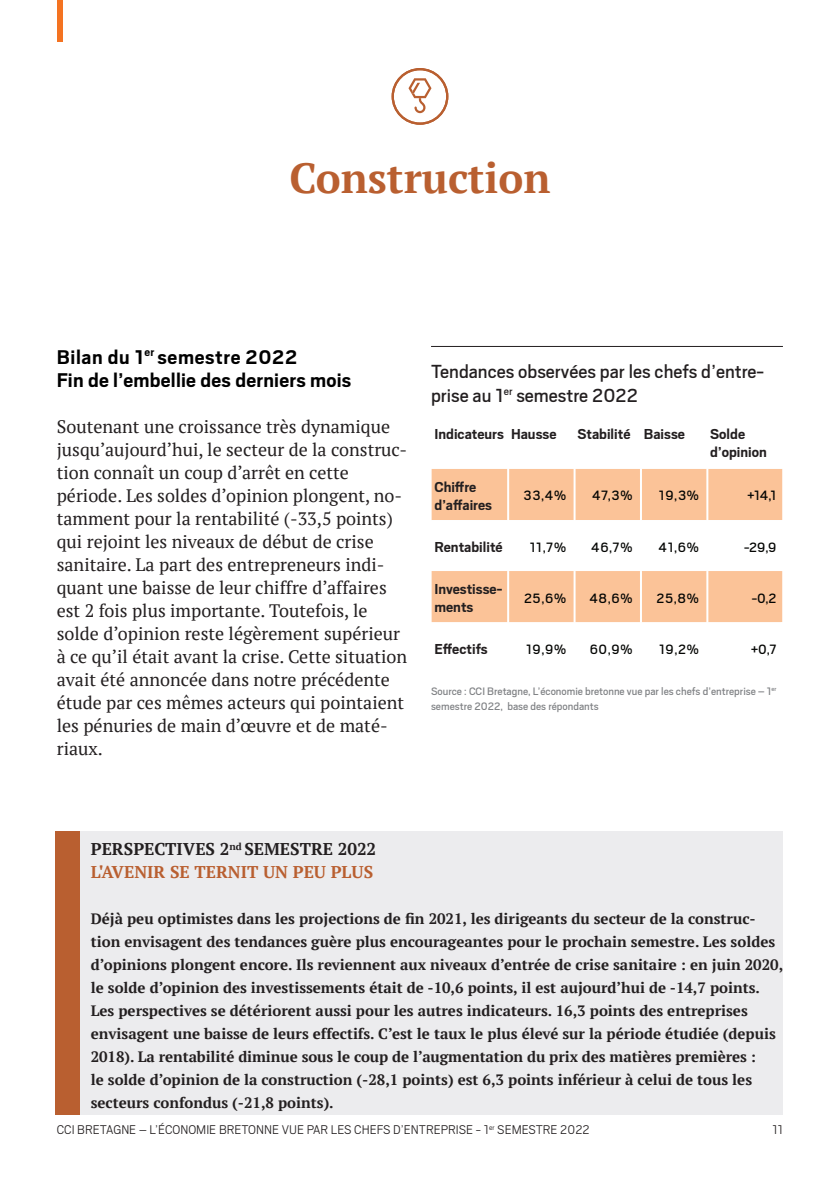
<style>
.page{position:relative;width:840px;height:1191px;background:#fff}
.page>*{position:absolute;margin:0;border:0;box-sizing:border-box;transform-origin:0 0}
.t1{font:700 42px "PT Serif";color:#b95f30}
.Texte_courant{font:700 22px "Scout";letter-spacing:.01em;color:#000}
.Intertitre{font:700 22px "Scout";letter-spacing:.03em;color:#000}
.titre_graphique{font:21px/24px "Scout";color:#231f20}
.Texte_courant-2{font:18px/23px "PT Serif";color:#231f20}
.Texte_courant-3{font:700 17px "PT Serif";color:#231f20}
.Texte_courant-4{font:700 17px "PT Serif";color:#b95f30}
.t2{font:700 16px/18px "Scout";color:#231f20}
.Texte_courant-5{font:700 15px/23px "PT Serif";color:#231f20}
.t3{font:15px "Scout";letter-spacing:.04em;color:#040503}
.t4{font:300 14px "Scout";color:#231f20}
.t5{font:12px/15px "Scout";color:#808285}
</style>
<div class="page">
<div style="left:57px;top:0;width:5px;height:41px;background:#f47321"></div>
<svg style="left:391px;top:68px;width:57px;height:57px"></svg>
<svg style="left:431px;top:469px;width:350px;height:153px;fill:#fbc398"></svg>
<hr style="left:780px;top:520px;width:2px;height:51px;background:#fff">
<hr style="left:573px;top:469px;width:2px;height:51px;background:#fff">
<hr style="left:573px;top:571px;width:2px;height:51px;background:#fff">
<hr style="left:573px;top:520px;width:2px;height:51px;background:#fff">
<hr style="left:507px;top:469px;width:2px;height:51px;background:#fff">
<hr style="left:507px;top:571px;width:2px;height:51px;background:#fff">
<hr style="left:507px;top:520px;width:2px;height:51px;background:#fff">
<hr style="left:639px;top:469px;width:2px;height:51px;background:#fff">
<hr style="left:639px;top:571px;width:2px;height:51px;background:#fff">
<hr style="left:639px;top:520px;width:2px;height:51px;background:#fff">
<hr style="left:706px;top:469px;width:2px;height:51px;background:#fff">
<hr style="left:706px;top:571px;width:2px;height:51px;background:#fff">
<hr style="left:706px;top:520px;width:2px;height:51px;background:#fff">
<hr style="left:431px;top:346px;width:351px;height:1px;background:#231f20">
<div style="left:57px;top:831px;width:725px;height:283px;background:#ececee"></div>
<div style="left:55px;top:831px;width:24px;height:283px;background:#b95f30"></div>
<p class="t1" style="left:289px;top:150px;width:262px">Construction</p>
<p class="Intertitre" style="left:57px;top:342px;width:242px">Bilan du 1<sup>er</sup> semestre 2022</p>
<p class="Texte_courant" style="left:57px;top:365px;width:296px">Fin de l’embellie des derniers mois</p>
<p class="Texte_courant-2" style="left:57px;top:414px;width:352px">Soutenant une croissance très dynamique jusqu’aujourd’hui, le secteur de la construc&shy;tion connaît un coup d’arrêt en cette période. Les soldes d’opinion plongent, no&shy;tamment pour la rentabilité (-33,5 points) qui rejoint les niveaux de début de crise sanitaire. La part des entrepreneurs indi&shy;quant une baisse de leur chiffre d’affaires est 2 fois plus importante. Toutefois, le solde d’opinion reste légèrement supérieur à ce qu’il était avant la crise. Cette situation avait été annoncée dans notre précédente étude par ces mêmes acteurs qui pointaient les pénuries de main d’œuvre et de maté&shy;riaux.</p>
<p class="titre_graphique" style="left:431px;top:358px;width:334px">Tendances observées par les chefs d’entre&shy;prise au 1<sup>er</sup> semestre 2022</p>
<p class="t2" style="left:434px;top:424px;width:123px">Indicateurs Hausse</p>
<p class="t2" style="left:577px;top:424px;width:55px">Stabilité</p>
<p class="t2" style="left:643px;top:424px;width:43px">Baisse</p>
<p class="t2" style="left:709px;top:424px;width:58px">Solde d’opinion</p>
<p class="t2" style="left:434px;top:477px;width:43px">Chiffre</p>
<p class="t2" style="left:434px;top:495px;width:59px">d’affaires</p>
<p class="t3" style="left:523px;top:486px;width:44px">33,4%</p>
<p class="t3" style="left:591px;top:486px;width:42px">47,3%</p>
<p class="t3" style="left:658px;top:486px;width:41px">19,3%</p>
<p class="t3" style="left:746px;top:486px;width:31px">+14,1</p>
<p class="t2" style="left:434px;top:537px;width:70px">Rentabilité</p>
<p class="t3" style="left:529px;top:537px;width:38px">11,7%</p>
<p class="t3" style="left:591px;top:537px;width:43px">46,7%</p>
<p class="t3" style="left:658px;top:537px;width:42px">41,6%</p>
<p class="t3" style="left:743px;top:537px;width:34px">-29,9</p>
<p class="t2" style="left:434px;top:579px;width:69px">Investisse&shy;ments</p>
<p class="t3" style="left:523px;top:588px;width:44px">25,6%</p>
<p class="t3" style="left:589px;top:588px;width:44px">48,6%</p>
<p class="t3" style="left:656px;top:588px;width:44px">25,8%</p>
<p class="t3" style="left:751px;top:588px;width:26px">-0,2</p>
<p class="t2" style="left:434px;top:639px;width:55px">Effectifs</p>
<p class="t3" style="left:525px;top:639px;width:42px">19,9%</p>
<p class="t3" style="left:589px;top:639px;width:44px">60,9%</p>
<p class="t3" style="left:658px;top:639px;width:41px">19,2%</p>
<p class="t3" style="left:750px;top:639px;width:27px">+0,7</p>
<p class="t5" style="left:431px;top:682px;width:347px">Source : CCI Bretagne, L’économie bretonne vue par les chefs d’entreprise – 1<sup>er </sup>semestre 2022, base des répondants</p>
<p class="Texte_courant-3" style="left:91px;top:838px;width:287px">PERSPECTIVES 2<sup>nd</sup> SEMESTRE 2022</p>
<p class="Texte_courant-4" style="left:91px;top:861px;width:284px">L'AVENIR SE TERNIT UN PEU PLUS</p>
<p class="Texte_courant-5" style="left:91px;top:907px;width:693px">Déjà peu optimistes dans les projections de fin 2021, les dirigeants du secteur de la construc&shy;tion envisagent des tendances guère plus encourageantes pour le prochain semestre. Les soldes d’opinions plongent encore. Ils reviennent aux niveaux d’entrée de crise sanitaire : en juin 2020, le solde d’opinion des investissements était de -10,6 points, il est aujourd’hui de -14,7 points.<br>Les perspectives se détériorent aussi pour les autres indicateurs. 16,3 points des entreprises envisagent une baisse de leurs effectifs. C’est le taux le plus élevé sur la période étudiée (depuis 2018). La rentabilité diminue sous le coup de l’augmentation du prix des matières premières :<br>le solde d’opinion de la construction (-28,1 points) est 6,3 points inférieur à celui de tous les secteurs confondus (-21,8 points).</p>
<p class="t4" style="left:57px;top:1120px;width:534px">CCI BRETAGNE – L’ÉCONOMIE BRETONNE VUE PAR LES CHEFS D’ENTREPRISE - 1<sup>er</sup> SEMESTRE 2022</p>
<p class="t4" style="left:772px;top:1120px;width:12px">11</p>
</div>
